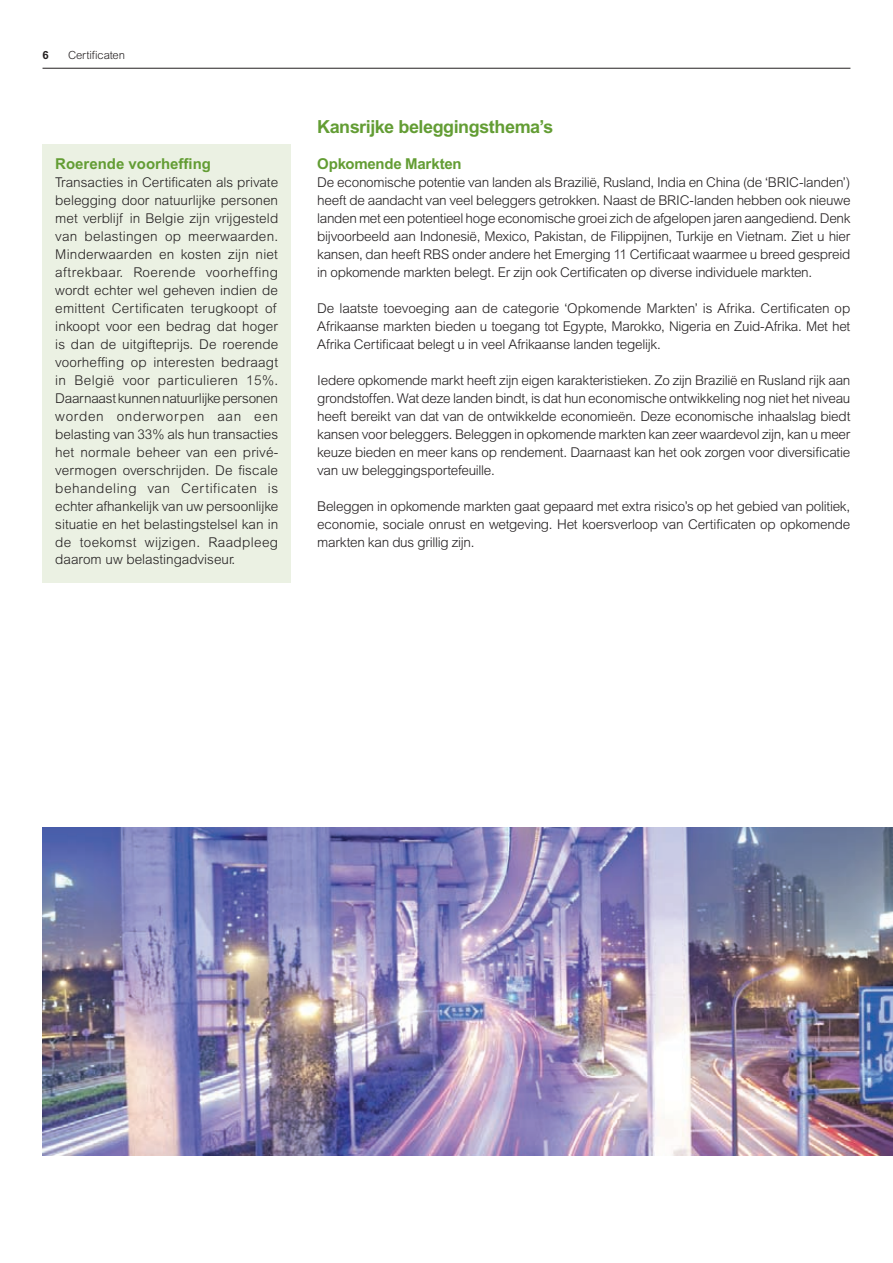
<style>
.page{position:relative;width:893px;height:1263px;background:#fff}
.page>*{position:absolute;margin:0;border:0;box-sizing:border-box;transform-origin:0 0}
.t1{font:700 18px "Arial MT Std";letter-spacing:-.025em;color:#639d34}
.t2{font:700 15px "Arial MT Std";color:#639d34}
.t3{font:300 13.5px/18px "Arial MT Std";color:#231f20;text-align:justify}
.t4{font:300 11.25px "Arial MT Std";letter-spacing:-.01em;color:#231f20}
.t5{font:700 11.25px "Arial MT Std";color:#231f20}
</style>
<div class="page">
<hr style="left:43px;top:68px;width:807px;height:1px;background:#231f20">
<img style="left:43px;top:828px;width:850px;height:327px">
<div style="left:43px;top:144px;width:248px;height:439px;background:#ebf1e3"></div>
<p class="t5" style="left:43px;top:49px;width:8px">6</p>
<p class="t4" style="left:68px;top:49px;width:58px">Certificaten</p>
<p class="t2" style="left:55px;top:154px;width:157px">Roerende voorheffing</p>
<p class="t3" style="left:55px;top:173px;width:225px;text-align:left">Transacties in Certificaten als private belegging door natuurlijke personen met verblijf in Belgie zijn vrijgesteld van belastingen op meerwaarden.<br>Minderwaarden en kosten zijn niet aftrekbaar. Roerende voorheffing wordt echter wel geheven indien de emittent Certificaten terugkoopt of inkoopt voor een bedrag dat hoger is dan de uitgifteprijs. De roerende voorheffing op interesten bedraagt in België voor particulieren 15%.<br>Daarnaast kunnen natuurlijke personen worden onderworpen aan een belasting van 33% als hun transacties het normale beheer van een privé&shy;vermogen overschrijden. De fiscale behandeling van Certificaten is echter afhankelijk van uw persoonlijke situatie en het belastingstelsel kan in de toekomst wijzigen. Raadpleeg daarom uw belastingadviseur.</p>
<h1 class="t1" style="left:317px;top:116px;width:238px">Kansrijke beleggingsthema’s</h1>
<p class="t2" style="left:317px;top:154px;width:146px">Opkomende Markten</p>
<p class="t3" style="left:317px;top:173px;width:535px">De economische potentie van landen als Brazilië, Rusland, India en China (de ‘BRIC-landen’) heeft de aandacht van veel beleggers getrokken. Naast de BRIC-landen hebben ook nieuwe landen met een potentieel hoge economische groei zich de afgelopen jaren aangediend. Denk bijvoorbeeld aan Indonesië, Mexico, Pakistan, de Filippijnen, Turkije en Vietnam. Ziet u hier kansen, dan heeft RBS onder andere het Emerging 11 Certificaat waarmee u breed gespreid in opkomende markten belegt. Er zijn ook Certificaten op diverse individuele markten.</p>
<p class="t3" style="left:317px;top:299px;width:535px">De laatste toevoeging aan de categorie ‘Opkomende Markten’ is Afrika. Certificaten op Afrikaanse markten bieden u toegang tot Egypte, Marokko, Nigeria en Zuid-Afrika. Met het Afrika Certificaat belegt u in veel Afrikaanse landen tegelijk.</p>
<p class="t3" style="left:317px;top:371px;width:535px">Iedere opkomende markt heeft zijn eigen karakteristieken. Zo zijn Brazilië en Rusland rijk aan grondstoffen. Wat deze landen bindt, is dat hun economische ontwikkeling nog niet het niveau heeft bereikt van dat van de ontwikkelde economieën. Deze economische inhaalslag biedt kansen voor beleggers. Beleggen in opkomende markten kan zeer waardevol zijn, kan u meer keuze bieden en meer kans op rendement. Daarnaast kan het ook zorgen voor diversificatie van uw beleggingsportefeuille.</p>
<p class="t3" style="left:317px;top:497px;width:535px">Beleggen in opkomende markten gaat gepaard met extra risico’s op het gebied van politiek, economie, sociale onrust en wetgeving. Het koersverloop van Certificaten op opkomende markten kan dus grillig zijn.</p>
</div>
